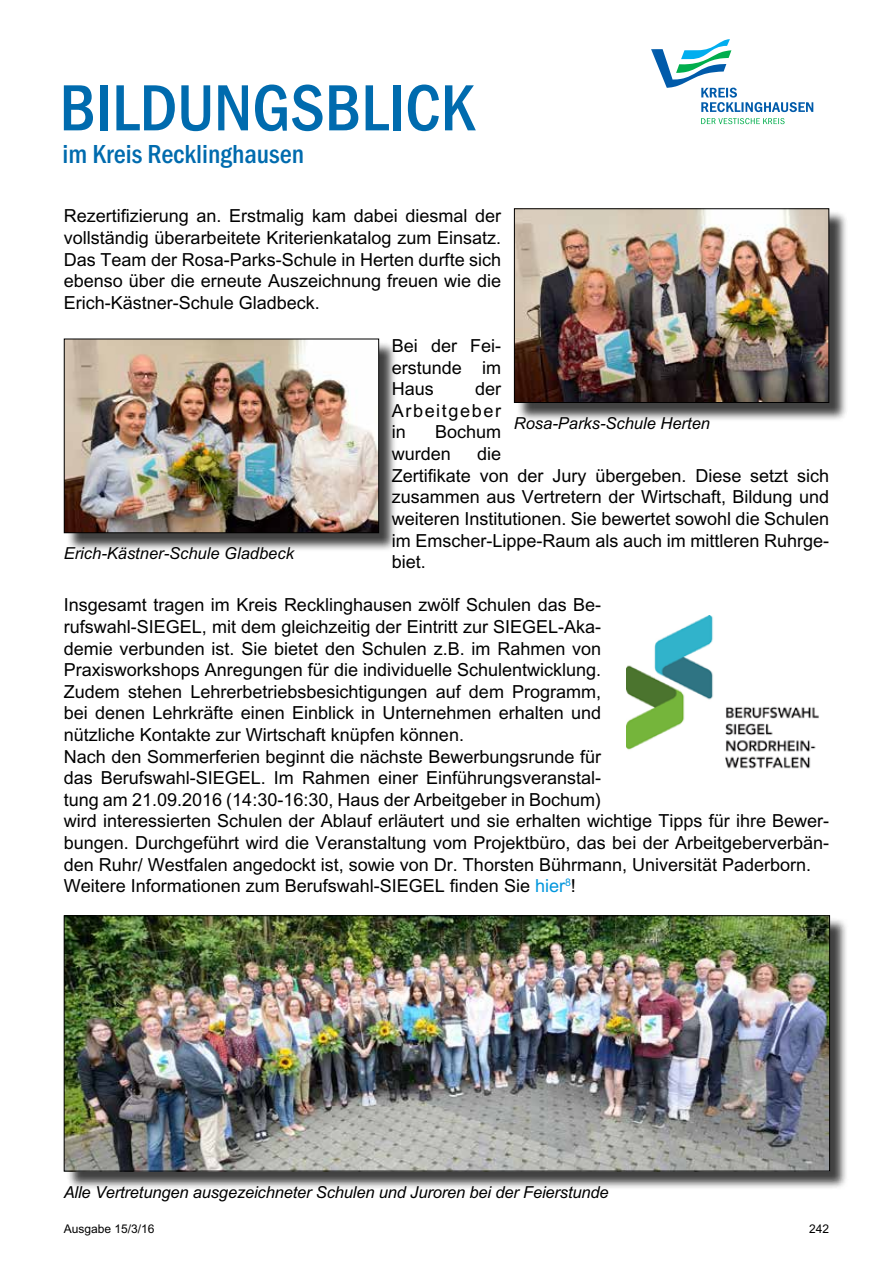
<style>
.page{position:relative;width:893px;height:1263px;background:#fff}
.page>*{position:absolute;margin:0;border:0;box-sizing:border-box;transform-origin:0 0}
.t1{font:500 condensed 67.5px "Franklin Gothic";letter-spacing:.09em;color:#006bae}
.t2{font:500 condensed 27px "Franklin Gothic";color:#006bae}
.t3{font:18px/21.6px "Arial";color:#000;text-align:justify}
.t4{font:italic 16.5px "Arial";letter-spacing:-.01em;color:#000}
.t5{font:12px "Arial";color:#000}
.s1{color:#0096dd}
</style>
<div class="page">
<svg style="left:701px;top:118px;width:84px;height:6px"></svg>
<svg style="left:651px;top:39px;width:162px;height:73px"></svg>
<img style="left:626px;top:615px;width:193px;height:154px">
<div style="left:66px;top:917px;width:782px;height:273px;background:#000;opacity:.75"></div>
<img style="left:66px;top:917px;width:762px;height:252px">
<div style="left:64px;top:915px;width:766px;height:256px;border:1px solid #000"></div>
<div style="left:66px;top:341px;width:332px;height:211px;background:#000;opacity:.75"></div>
<img style="left:66px;top:341px;width:311px;height:190px">
<div style="left:64px;top:339px;width:315px;height:194px;border:1px solid #000"></div>
<div style="left:516px;top:211px;width:332px;height:211px;background:#000;opacity:.75"></div>
<img style="left:516px;top:210px;width:311px;height:191px">
<div style="left:514px;top:208px;width:315px;height:195px;border:1px solid #000"></div>
<h1 class="t1" style="left:60px;top:70px;width:411px">Bildungsblick</h1>
<h2 class="t2" style="left:62px;top:139px;width:243px">im Kreis Recklinghausen</h2>
<p class="t3" style="left:64px;top:205px;width:439px">Rezertifizierung an. Erstmalig kam dabei diesmal der vollständig überarbeitete Kriterienkatalog zum Einsatz.<br>Das Team der Rosa-Parks-Schule in Herten durfte sich ebenso über die erneute Auszeichnung freuen wie die Erich-Kästner-Schule Gladbeck.</p>
<p class="t3" style="left:392px;top:335px;width:111px">Bei der Fei&shy;erstunde im Haus</p>
<p class="t3" style="left:392px;top:378px;width:111px;text-indent:83px">der Arbeitgeber in</p>
<p class="t4" style="left:514px;top:413px;width:198px">Rosa-Parks-Schule Herten</p>
<p class="t3" style="left:392px;top:421px;width:111px;text-indent:43px">Bochum wurden</p>
<p class="t3" style="left:392px;top:443px;width:439px;text-align:left;text-indent:85px">die<br>Zertifikate von der Jury übergeben. Diese setzt sich zusammen aus Vertretern der Wirtschaft, Bildung und weiteren Institutionen. Sie bewertet sowohl die Schulen im Emscher-Lippe-Raum als auch im mittleren Ruhrge&shy;biet.</p>
<p class="t3" style="left:64px;top:594px;width:767px;text-align:left">Insgesamt tragen im Kreis Recklinghausen zwölf Schulen das Be-<br>rufswahl-SIEGEL, mit dem gleichzeitig der Eintritt zur SIEGEL-Aka-<br>demie verbunden ist. Sie bietet den Schulen z.B. im Rahmen von<br>Praxisworkshops Anregungen für die individuelle Schulentwicklung.<br>Zudem stehen Lehrerbetriebsbesichtigungen auf dem Programm,<br>bei denen Lehrkräfte einen Einblick in Unternehmen erhalten und<br>nützliche Kontakte zur Wirtschaft knüpfen können.<br>Nach den Sommerferien beginnt die nächste Bewerbungsrunde für<br>das Berufswahl-SIEGEL. Im Rahmen einer Einführungsveranstal-<br>tung am 21.09.2016 (14:30-16:30, Haus der Arbeitgeber in Bochum)<br>wird interessierten Schulen der Ablauf erläutert und sie erhalten wichtige Tipps für ihre Bewer&shy;bungen. Durchgeführt wird die Veranstaltung vom Projektbüro, das bei der Arbeitgeberverbän&shy;den Ruhr/ Westfalen angedockt ist, sowie von Dr. Thorsten Bührmann, Universität Paderborn.<br>Weitere Informationen zum Berufswahl-SIEGEL finden Sie <span class="s1">hier</span><sup>8</sup>!</p>
<p class="t4" style="left:64px;top:543px;width:232px">Erich-Kästner-Schule Gladbeck</p>
<p class="t4" style="left:64px;top:1183px;width:546px">Alle Vertretungen ausgezeichneter Schulen und Juroren bei der Feierstunde</p>
<p class="t5" style="left:64px;top:1222px;width:92px">Ausgabe 15/3/16</p>
<p class="t5" style="left:809px;top:1222px;width:22px">242</p>
</div>
